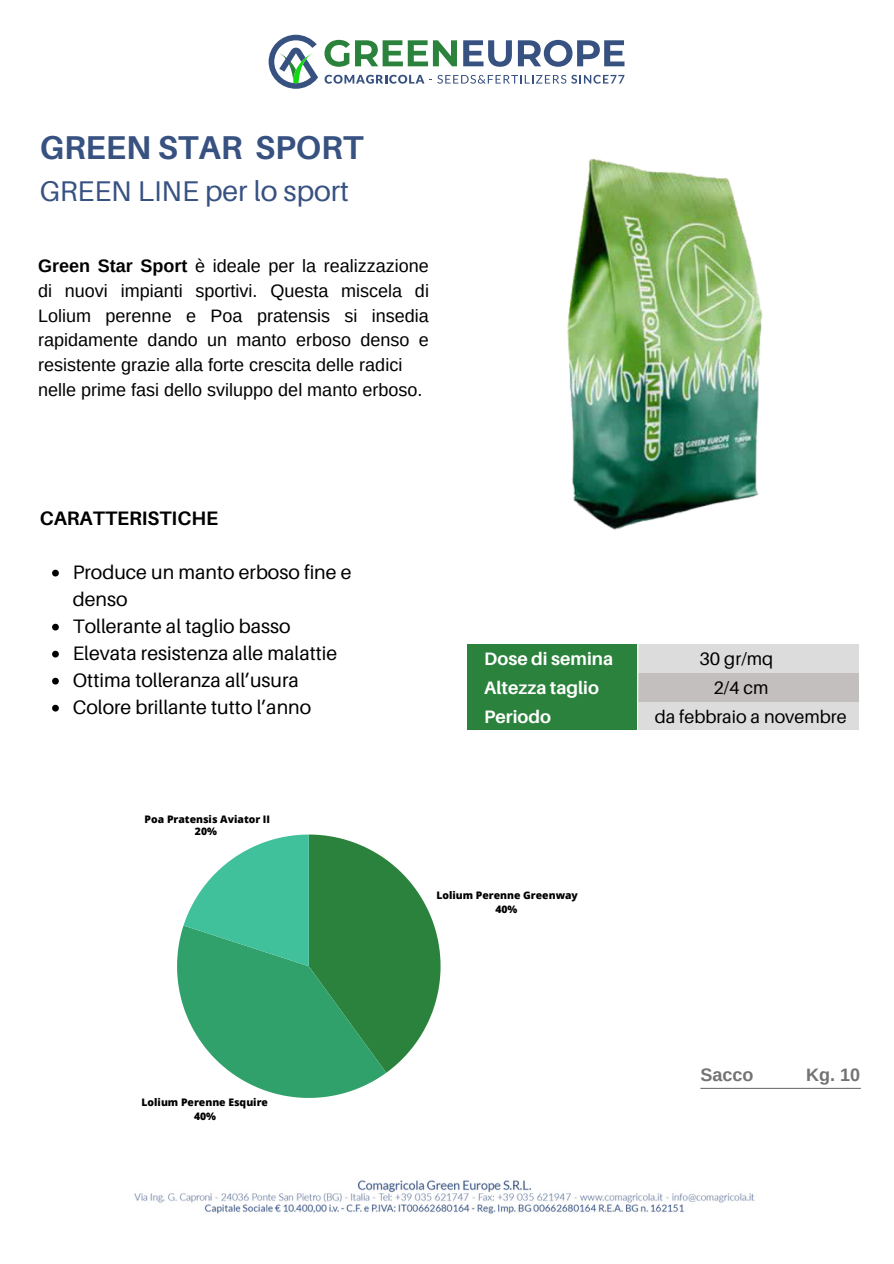
<style>
.page{position:relative;width:894px;height:1264px;background:#fff}
.page>*{position:absolute;margin:0;border:0;box-sizing:border-box;transform-origin:0 0}
.t1{font:700 33px "Aileron";color:#375181}
.t2{font:28.5px "Aileron";color:#375181}
.t3{font:19.5px/27px "Aileron";color:#000}
.t4{font:700 19.5px "Aileron";color:#000}
.t5{font:18px/24.8px "Arimo";color:#000;text-align:justify}
.t6{font:700 18px "Aileron";color:#fff}
.t7{font:18px "Aileron";color:#000}
.t8{font:700 18px "Arimo";color:#737373}
.t9{font:800 10.35px/14.7px "Open Sans";color:#000;text-align:center}
.s1{font-weight:700}
</style>
<div class="page">
<svg style="left:324px;top:40px;width:133px;height:27px"></svg>
<svg style="left:463px;top:40px;width:48px;height:27px"></svg>
<svg style="left:517px;top:40px;width:107px;height:27px"></svg>
<svg style="left:324px;top:75px;width:300px;height:9px"></svg>
<svg style="left:268px;top:35px;width:50px;height:54px"></svg>
<img style="left:134px;top:1180px;width:621px;height:34px">
<div style="left:469px;top:644px;width:389px;height:28px;background:#dbdcdb"></div>
<div style="left:469px;top:701px;width:389px;height:29px;background:#dbdcdb"></div>
<div style="left:467px;top:644px;width:169px;height:28px;background:#2b823c"></div>
<div style="left:469px;top:672px;width:389px;height:29px;background:#c4bfbf"></div>
<svg style="left:636px;top:644px;width:3px;height:86px"></svg>
<svg style="left:52px;top:569px;width:7px;height:7px"></svg>
<svg style="left:52px;top:623px;width:7px;height:7px"></svg>
<svg style="left:52px;top:650px;width:7px;height:7px"></svg>
<svg style="left:52px;top:677px;width:7px;height:7px"></svg>
<svg style="left:52px;top:704px;width:7px;height:7px"></svg>
<svg style="left:177px;top:834px;width:263px;height:263px"></svg>
<div style="left:467px;top:672px;width:169px;height:29px;background:#2b823c"></div>
<div style="left:467px;top:701px;width:169px;height:29px;background:#2b823c"></div>
<img style="left:567px;top:158px;width:196px;height:372px">
<hr style="left:700px;top:1087px;width:160px;height:1px;background:#737373">
<p class="t1" style="left:40px;top:127px;width:325px">GREEN STAR SPORT</p>
<p class="t2" style="left:40px;top:173px;width:311px">GREEN LINE per lo sport</p>
<p class="t5" style="left:38px;top:253px;width:392px"><span class="s1">Green Star Sport</span> è ideale per la realizzazione di nuovi impianti sportivi. Questa miscela di Lolium perenne e Poa pratensis si insedia rapidamente dando un manto erboso denso e resistente grazie alla forte crescita delle radici</p>
<p class="t5" style="left:38px;top:377px;width:385px">nelle prime fasi dello sviluppo del manto erboso.</p>
<h1 class="t4" style="left:40px;top:506px;width:180px">CARATTERISTICHE</h1>
<p class="t3" style="left:73px;top:558px;width:280px">Produce un manto erboso fine e denso</p>
<p class="t3" style="left:73px;top:612px;width:219px">Tollerante al taglio basso</p>
<h2 class="t3" style="left:73px;top:639px;width:266px">Elevata resistenza alle malattie</h2>
<p class="t3" style="left:73px;top:666px;width:227px">Ottima tolleranza all’usura</p>
<p class="t3" style="left:73px;top:693px;width:240px">Colore brillante tutto l’anno</p>
<p class="t9" style="left:145px;top:812px;width:127px;line-height:12.1px">Poa Pratensis Aviator II<br>20%</p>
<h3 class="t6" style="left:484px;top:647px;width:130px">Dose di semina</h3>
<p class="t6" style="left:484px;top:676px;width:116px">Altezza taglio</p>
<h3 class="t6" style="left:484px;top:705px;width:68px">Periodo</h3>
<p class="t7" style="left:699px;top:648px;width:75px">30 gr/mq</p>
<h3 class="t7" style="left:713px;top:676px;width:57px">2/4 cm</h3>
<p class="t7" style="left:654px;top:705px;width:193px">da febbraio a novembre</p>
<p class="t9" style="left:436px;top:887px;width:143px">Lolium Perenne Greenway<br>40%</p>
<p class="t9" style="left:141px;top:1094px;width:128px">Lolium Perenne Esquire<br>40%</p>
<h3 class="t8" style="left:700px;top:1065px;width:54px">Sacco</h3>
<h3 class="t8" style="left:805px;top:1065px;width:55px">Kg. 10</h3>
</div>
